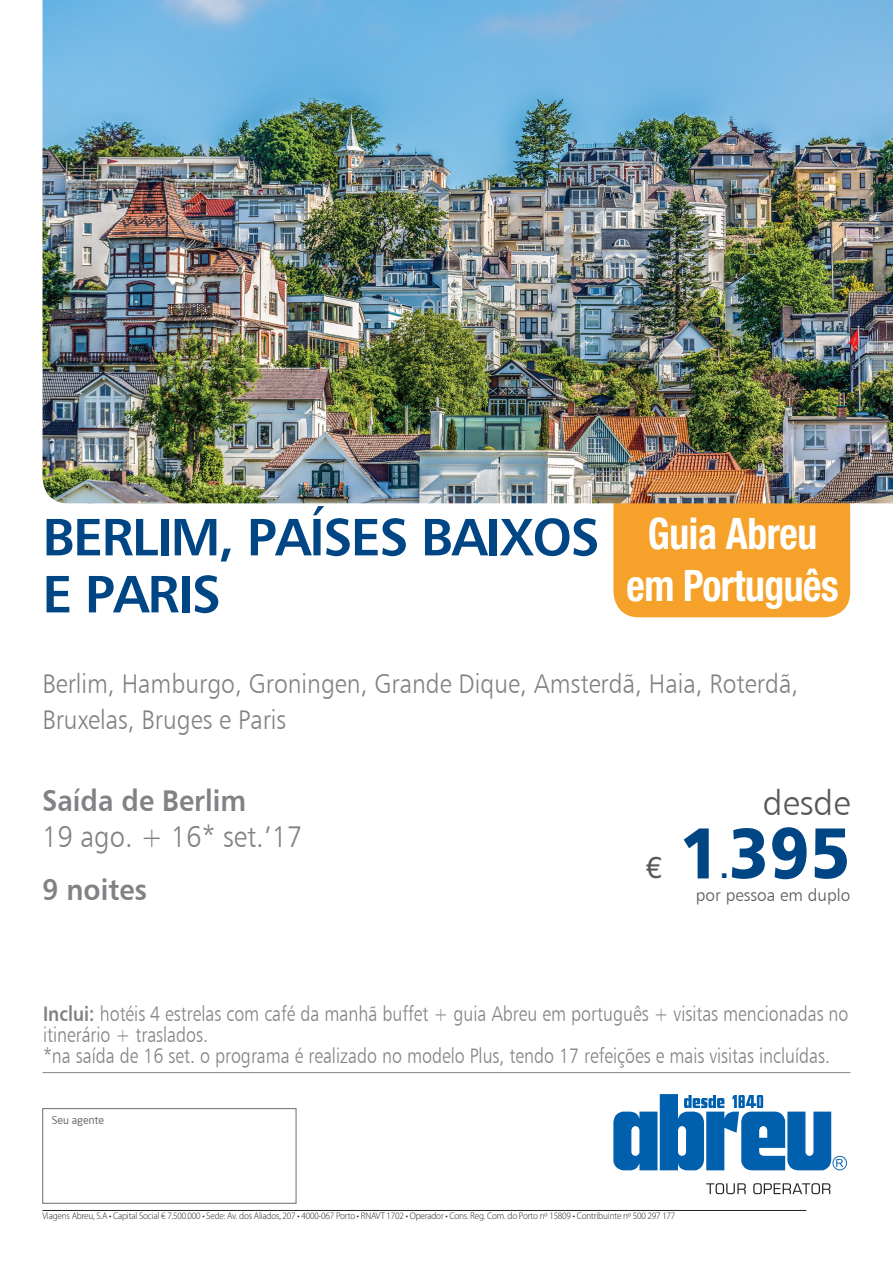
<style>
.page{position:relative;width:893px;height:1263px;background:#fff}
.page>*{position:absolute;margin:0;border:0;box-sizing:border-box;transform-origin:0 0}
.t1{font:72px "Humanist 777 BT Black B";color:#004684;scale:.91 1}
.t2{font:52.5px/57px "Humanist 777 BT Bold B";letter-spacing:-.03em;color:#004684}
.t3{font:700 condensed 43.5px/52.2px "Helvetica Neue";letter-spacing:-.01em;color:#fff;text-align:center;scale:.91 1}
.t4{font:34.95px "Humanist 777 BT Light B";color:#57585a}
.t5{font:30px "Humanist 777 BT Bold B";color:#808285;scale:.91 1}
.t6{font:30px "Humanist 777 BT Light B";color:#808285;scale:.91 1}
.t7{font:30px "Helvetica Neue";color:#57585a}
.t8{font:30px "Humanist 777 BT Black B";color:#004684;scale:.91 1}
.t9{font:27px/36px "Humanist 777 BT Light B";color:#808285;scale:.91 1}
.t10{font:21px/21px "Humanist 777 BT Light B";color:#808285;scale:.85 1}
.t11{font:17.1px "Humanist 777 BT Light B";color:#57585a}
.t12{font:10.5px "Neo Sans";color:#6c6d70}
.t13{font:300 9.75px "Myriad Pro";letter-spacing:-.015em;color:#231f20;scale:.94 1}
.s1{font-family:"Humanist 777 BT Bold B"}
</style>
<div class="page">
<hr style="left:43px;top:1072px;width:807px;height:1px;background:#808285">
<div style="left:613px;top:481px;width:237px;height:136px;background:#f6a22a;border-radius:26px"></div>
<img style="left:43px;top:0;width:850px;height:503px">
<div style="left:43px;top:1108px;width:253px;height:95px;border:1px solid #6c6d70"></div>
<svg style="left:706px;top:1183px;width:124px;height:11px"></svg>
<svg style="left:613px;top:1094px;width:234px;height:76px"></svg>
<hr style="left:43px;top:1210px;width:763px;height:1px;background:#231f20">
<h2 class="t2" style="left:43px;top:507px;width:559px">BERLIM, PAÍSES BAIXOS<br>E PARIS</h2>
<h3 class="t3" style="left:626px;top:506px;width:235px">Guia Abreu em Português</h3>
<p class="t9" style="left:42px;top:665px;width:832px">Berlim, Hamburgo, Groningen, Grande Dique, Amsterdã, Haia, Roterdã,<br>Bruxelas, Bruges e Paris</p>
<h3 class="t5" style="left:42px;top:782px;width:226px">Saída de Berlim</h3>
<h3 class="t6" style="left:42px;top:818px;width:288px">19 ago. + 16* set.’17</h3>
<h3 class="t5" style="left:42px;top:871px;width:117px">9 noites</h3>
<h3 class="t7" style="left:645px;top:850px;width:18px">€</h3>
<h3 class="t4" style="left:763px;top:782px;width:89px">desde</h3>
<h1 class="t1" style="left:680px;top:807px;width:189px">1395</h1>
<h3 class="t8" style="left:720px;top:849px;width:11px">.</h3>
<p class="t11" style="left:696px;top:884px;width:156px">por pessoa em duplo</p>
<p class="t10" style="left:43px;top:1003px;width:949px"><span class="s1">Inclui:</span> hotéis 4 estrelas com café da manhã buffet + guia Abreu em português + visitas mencionadas no itinerário + traslados.<br>*na saída de 16 set. o programa é realizado no modelo Plus, tendo 17 refeições e mais visitas incluídas.</p>
<p class="t12" style="left:52px;top:1114px;width:54px">Seu agente</p>
<p class="t13" style="left:43px;top:1211px;width:675px">Viagens Abreu, S.A • Capital Social € 7.500.000 • Sede: Av. dos Aliados, 207 • 4000-067 Porto • RNAVT 1702 • Operador • Cons. Reg. Com. do Porto nº 15809 • Contribuinte nº 500 297 177</p>
</div>
